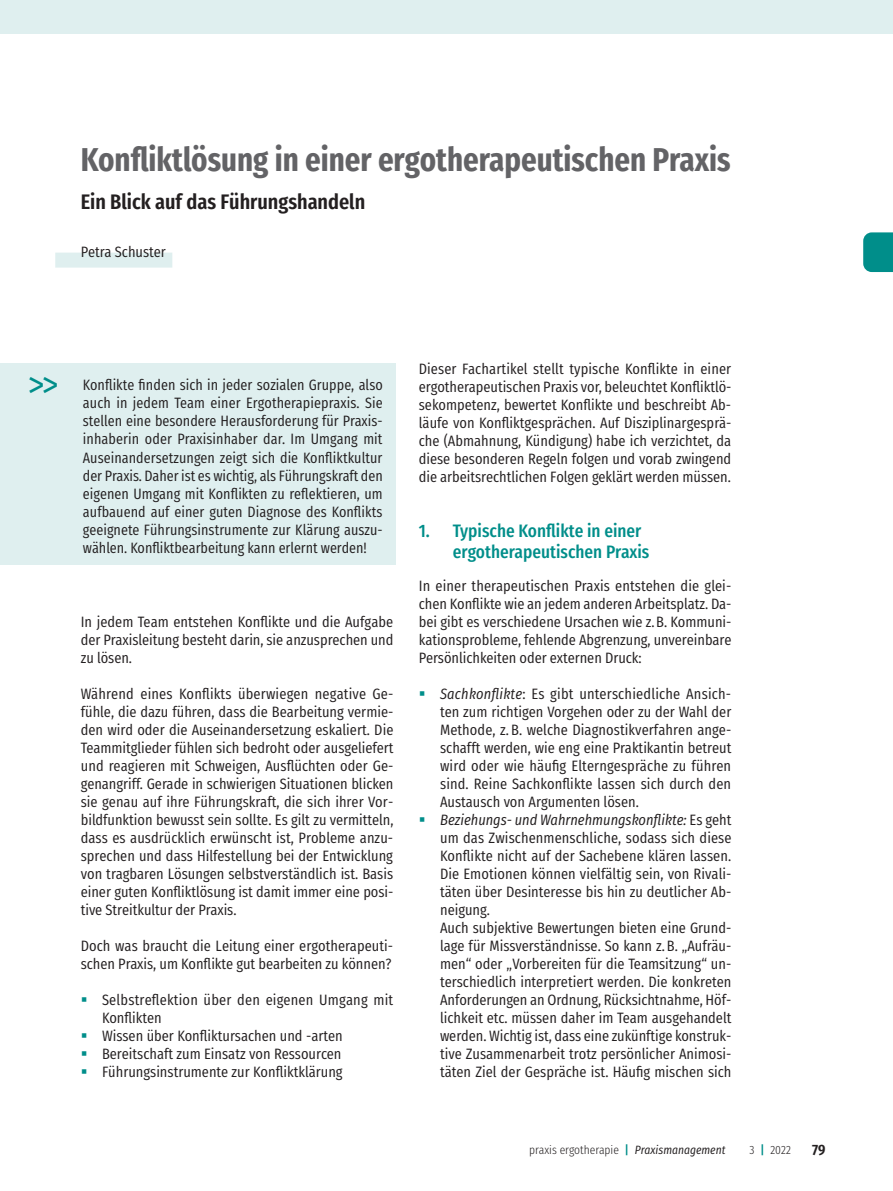
<style>
.page{position:relative;width:893px;height:1191px;background:#fff}
.page>*{position:absolute;margin:0;border:0;box-sizing:border-box;transform-origin:0 0}
.t1{font:39px "Fira Sans Condensed";color:#008e8a}
.t2{font:700 33px "Fira Sans Condensed";color:#636366}
.t3{font:600 21px "Fira Sans Condensed";color:#231f20}
.t4{font:500 18px/21.6px "Fira Sans Condensed";color:#008e8a}
.t5{font:15px/18px "Fira Sans Condensed";color:#231f20;text-align:justify}
.t6{font:600 15px "Fira Sans Condensed";color:#231f20}
.t7{font:300 12px "Fira Sans Condensed";color:#231f20}
.s1{font-style:italic}
.s2{font-weight:500;color:#008e8a}
.s3{font-weight:400;font-style:italic}
</style>
<div class="page">
<svg style="left:863px;top:232px;width:30px;height:40px"></svg>
<div style="left:0;top:0;width:893px;height:34px;background:#dfefef"></div>
<div style="left:55px;top:253px;width:117px;height:15px;background:#dfefef"></div>
<div style="left:0;top:364px;width:395px;height:201px;background:#dfefef"></div>
<h2 class="t2" style="left:81px;top:129px;width:651px">Konfliktlösung in einer ergotherapeutischen Praxis</h2>
<h3 class="t3" style="left:81px;top:183px;width:286px">Ein Blick auf das Führungshandeln</h3>
<p class="t5" style="left:81px;top:241px;width:87px">Petra Schuster</p>
<h1 class="t1" style="left:28px;top:348px;width:32px">&gt;&gt;</h1>
<p class="t5" style="left:83px;top:375px;width:301px">Konflikte finden sich in jeder sozialen Gruppe, also auch in jedem Team einer Ergotherapiepraxis. Sie stellen eine besondere Herausforderung für Praxis&shy;inhaberin oder Praxisinhaber dar. Im Umgang mit Auseinandersetzungen zeigt sich die Konfliktkultur der Praxis. Daher ist es wichtig, als Führungskraft den eigenen Umgang mit Konflikten zu reflektieren, um aufbauend auf einer guten Diagnose des Konflikts geeignete Führungsinstrumente zur Klärung auszu&shy;wählen. Konfliktbearbeitung kann erlernt werden!</p>
<p class="t5" style="left:81px;top:610px;width:314px">In jedem Team entstehen Konflikte und die Aufgabe der Praxisleitung besteht darin, sie anzusprechen und zu lösen.</p>
<p class="t5" style="left:81px;top:682px;width:314px">Während eines Konflikts überwiegen negative Ge&shy;fühle, die dazu führen, dass die Bearbeitung vermie&shy;den wird oder die Auseinandersetzung eskaliert. Die Teammitglieder fühlen sich bedroht oder ausgeliefert und reagieren mit Schweigen, Ausflüchten oder Ge&shy;genangriff. Gerade in schwierigen Situationen blicken sie genau auf ihre Führungskraft, die sich ihrer Vor&shy;bildfunktion bewusst sein sollte. Es gilt zu vermitteln, dass es ausdrücklich erwünscht ist, Probleme anzu&shy;sprechen und dass Hilfestellung bei der Entwicklung von tragbaren Lösungen selbstverständlich ist. Basis einer guten Konfliktlösung ist damit immer eine posi&shy;tive Streitkultur der Praxis.</p>
<p class="t5" style="left:81px;top:934px;width:314px">Doch was braucht die Leitung einer ergotherapeuti&shy;schen Praxis, um Konflikte gut bearbeiten zu können?</p>
<p class="t5" style="left:102px;top:988px;width:293px;text-align:left">Selbstreflektion über den eigenen Umgang mit Konflikten<br>Wissen über Konfliktursachen und -arten Bereitschaft zum Einsatz von Ressourcen Führungsinstrumente zur Konfliktklärung</p>
<p class="t5" style="left:419px;top:358px;width:314px">Dieser Fachartikel stellt typische Konflikte in einer ergotherapeutischen Praxis vor, beleuchtet Konfliktlö&shy;sekompetenz, bewertet Konflikte und beschreibt Ab&shy;läufe von Konfliktgesprächen. Auf Disziplinargesprä&shy;che (Abmahnung, Kündigung) habe ich verzichtet, da diese besonderen Regeln folgen und vorab zwingend die arbeitsrechtlichen Folgen geklärt werden müssen.</p>
<p class="t4" style="left:453px;top:517px;width:198px;text-indent:-34px">1. Typische Konflikte in einer ergotherapeutischen Praxis</p>
<p class="t5" style="left:419px;top:574px;width:314px">In einer therapeutischen Praxis entstehen die glei&shy;chen Konflikte wie an jedem anderen Arbeitsplatz. Da&shy;bei gibt es verschiedene Ursachen wie z.B. Kommuni&shy;kationsprobleme, fehlende Abgrenzung, unvereinbare Persönlichkeiten oder externen Druck:</p>
<p class="t5" style="left:440px;top:682px;width:293px;text-align:left"><span class="s1">Sachkonflikte</span>: Es gibt unterschiedliche Ansich&shy;ten zum richtigen Vorgehen oder zu der Wahl der Methode, z. B. welche Diagnostikverfahren ange&shy;schafft werden, wie eng eine Praktikantin betreut wird oder wie häufig Elterngespräche zu führen sind. Reine Sachkonflikte lassen sich durch den Austausch von Argumenten lösen.<br><span class="s1">Beziehungs- und Wahrnehmungskonflikte:</span> Es geht um das Zwischenmenschliche, sodass sich diese Konflikte nicht auf der Sachebene klären lassen.<br>Die Emotionen können vielfältig sein, von Rivali&shy;täten über Desinteresse bis hin zu deutlicher Ab&shy;neigung.<br>Auch subjektive Bewertungen bieten eine Grund&shy;lage für Missverständnisse. So kann z.B. „Aufräu&shy;men“ oder „Vorbereiten für die Teamsitzung“ un&shy;terschiedlich interpretiert werden. Die konkreten Anforderungen an Ordnung, Rücksichtnahme, Höf&shy;lichkeit etc. müssen daher im Team ausgehandelt werden. Wichtig ist, dass eine zukünftige konstruk&shy;tive Zusammenarbeit trotz persönlicher Animosi&shy;täten Ziel der Gespräche ist. Häufig mischen sich</p>
<p class="t7" style="left:529px;top:1139px;width:198px">praxis ergotherapie <span class="s2">|</span> <span class="s3">Praxismanagement</span></p>
<p class="t7" style="left:749px;top:1139px;width:43px">3 <span class="s2">|</span> 2022</p>
<p class="t6" style="left:812px;top:1135px;width:15px">79</p>
</div>
